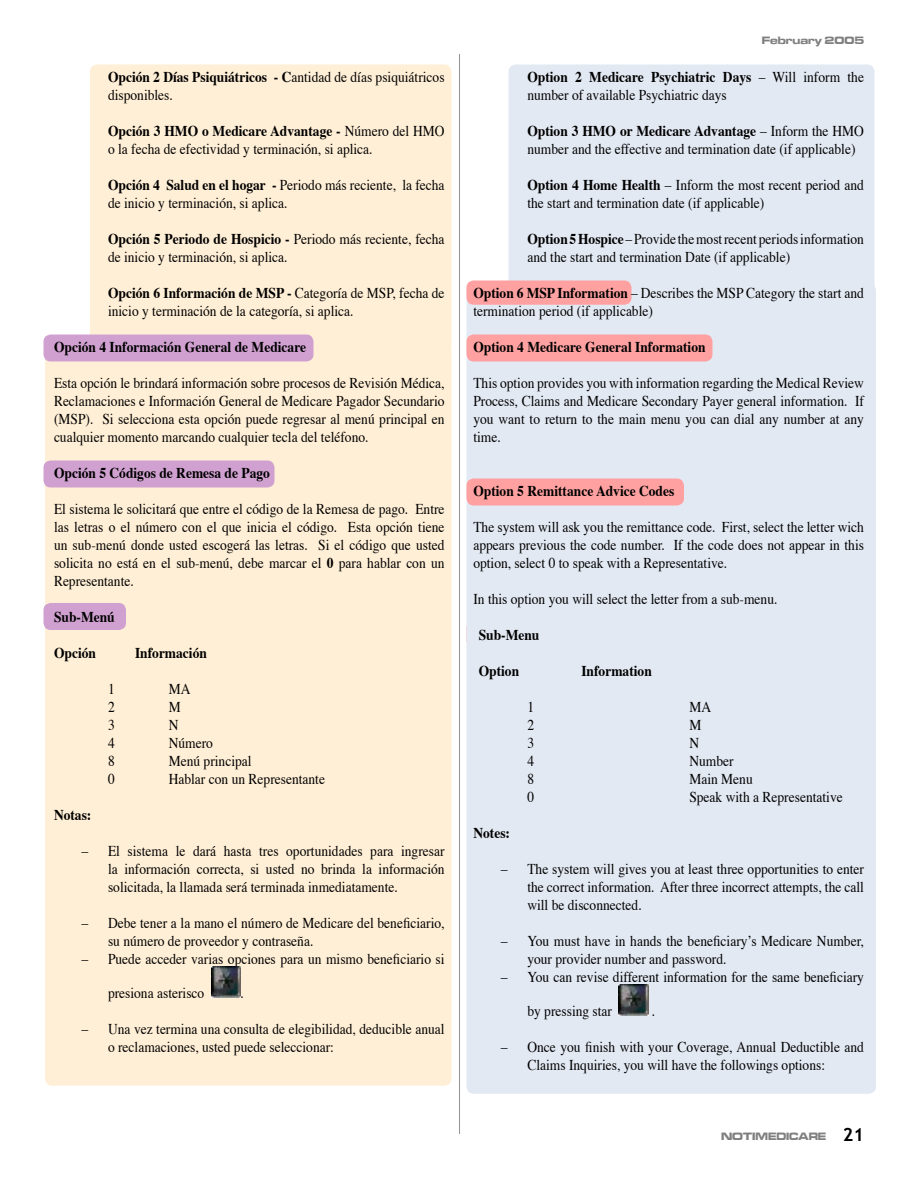
<style>
.page{position:relative;width:918px;height:1188px;background:#fff}
.page>*{position:absolute;margin:0;border:0;box-sizing:border-box;transform-origin:0 0}
.t1{font:15px/18px "Times";color:#000;scale:.9 1}
.t2{font:700 15px "Times";color:#000;scale:.9 1}
.t3{font:10.95px "Microgramma D Bold Exte";color:#7f7f7f}
.s1{font-weight:700}
.s2{font-family:"Trebuchet MS";font-weight:700;font-size:18px;color:#000}
</style>
<div class="page">
<hr style="left:459px;top:54px;width:1px;height:1080px;background:#939393">
<div style="left:466px;top:284px;width:410px;height:810px;background:#e3e9f3"></div>
<div style="left:45px;top:352px;width:407px;height:734px;background:#ffefd6"></div>
<div style="left:508px;top:64px;width:366px;height:230px;background:#e3e9f3"></div>
<div style="left:90px;top:64px;width:362px;height:288px;background:#ffefd6"></div>
<svg style="left:44px;top:334px;width:270px;height:28px;background:#d1a4d0"></svg>
<svg style="left:44px;top:460px;width:230px;height:28px;background:#d1a4d0"></svg>
<div style="left:44px;top:603px;width:82px;height:27px;background:#d0a1d0"></div>
<svg style="left:466px;top:280px;width:166px;height:25px;background:#fda4a4"></svg>
<img style="left:211px;top:967px;width:30px;height:31px">
<svg style="left:466px;top:334px;width:246px;height:28px;background:#fda4a4"></svg>
<svg style="left:466px;top:478px;width:218px;height:28px;background:#fda4a4"></svg>
<img style="left:619px;top:985px;width:29px;height:31px">
<p class="t1" style="left:108px;top:69px;width:376px"><span class="s1">Opción 2 Días Psiquiátricos - C</span>antidad de días psiquiátricos disponibles.</p>
<p class="t1" style="left:108px;top:123px;width:375px"><span class="s1">Opción 3 HMO o Medicare Advantage -</span> Número del HMO o la fecha de efectividad y terminación, si aplica.</p>
<p class="t1" style="left:108px;top:177px;width:376px"><span class="s1">Opción 4 Salud en el hogar -</span> Periodo más reciente, la fecha de inicio y terminación, si aplica.</p>
<p class="t1" style="left:108px;top:231px;width:375px"><span class="s1">Opción 5 Periodo de Hospicio -</span> Periodo más reciente, fecha de inicio y terminación, si aplica.</p>
<p class="t1" style="left:108px;top:285px;width:376px"><span class="s1">Opción 6 Información de MSP -</span> Categoría de MSP, fecha de inicio y terminación de la categoría, si aplica.</p>
<p class="t2" style="left:54px;top:337px;width:282px">Opción 4 Información General de Medicare</p>
<p class="t1" style="left:54px;top:375px;width:436px;text-align:justify">Esta opción le brindará información sobre procesos de Revisión Médica, Reclamaciones e Información General de Medicare Pagador Secundario (MSP). Si selecciona esta opción puede regresar al menú principal en cualquier momento marcando cualquier tecla del teléfono.</p>
<p class="t2" style="left:54px;top:463px;width:242px">Opción 5 Códigos de Remesa de Pago</p>
<p class="t1" style="left:54px;top:501px;width:436px;text-align:justify">El sistema le solicitará que entre el código de la Remesa de pago. Entre las letras o el número con el que inicia el código. Esta opción tiene un sub-menú donde usted escogerá las letras. Si el código que usted solicita no está en el sub-menú, debe marcar el <span class="s1">0</span> para hablar con un Representante.</p>
<p class="t2" style="left:54px;top:607px;width:69px">Sub-Menú</p>
<p class="t2" style="left:54px;top:643px;width:48px">Opción</p>
<p class="t2" style="left:135px;top:643px;width:81px">Información</p>
<p class="t1" style="left:108px;top:681px;width:9px">1</p>
<p class="t1" style="left:169px;top:681px;width:26px">MA</p>
<p class="t1" style="left:108px;top:699px;width:9px">2</p>
<p class="t1" style="left:169px;top:699px;width:15px">M</p>
<p class="t1" style="left:108px;top:717px;width:9px">3</p>
<p class="t1" style="left:169px;top:717px;width:12px">N</p>
<p class="t1" style="left:108px;top:735px;width:9px">4</p>
<p class="t1" style="left:169px;top:735px;width:51px">Número</p>
<p class="t1" style="left:108px;top:753px;width:9px">8</p>
<p class="t1" style="left:169px;top:753px;width:94px">Menú principal</p>
<p class="t1" style="left:108px;top:771px;width:9px">0</p>
<p class="t1" style="left:169px;top:771px;width:175px">Hablar con un Representante</p>
<p class="t2" style="left:54px;top:805px;width:43px">Notas:</p>
<p class="t1" style="left:81px;top:843px;width:10px">−</p>
<p class="t1" style="left:108px;top:843px;width:376px;text-align:justify">El sistema le dará hasta tres oportunidades para ingresar la información correcta, si usted no brinda la información solicitada, la llamada será terminada inmediatamente.</p>
<p class="t1" style="left:81px;top:915px;width:10px">−</p>
<p class="t1" style="left:108px;top:915px;width:376px">Debe tener a la mano el número de Medicare del beneficiario, su número de proveedor y contraseña.</p>
<p class="t1" style="left:81px;top:951px;width:10px">−</p>
<p class="t1" style="left:108px;top:951px;width:376px">Puede acceder varias opciones para un mismo beneficiario si</p>
<p class="t1" style="left:108px;top:984px;width:109px">presiona asterisco</p>
<p class="t1" style="left:241px;top:984px;width:5px">.</p>
<p class="t1" style="left:81px;top:1020px;width:10px">−</p>
<p class="t1" style="left:108px;top:1020px;width:375px">Una vez termina una consulta de elegibilidad, deducible anual o reclamaciones, usted puede seleccionar:</p>
<p class="t3" style="left:762px;top:33px;width:104px">February 2005</p>
<p class="t1" style="left:527px;top:69px;width:376px"><span class="s1">Option 2 Medicare Psychiatric Days</span> – Will inform the number of available Psychiatric days</p>
<p class="t1" style="left:527px;top:123px;width:375px"><span class="s1">Option 3 HMO or Medicare Advantage</span> – Inform the HMO number and the effective and termination date (if applicable)</p>
<p class="t1" style="left:527px;top:177px;width:375px"><span class="s1">Option 4 Home Health</span> – Inform the most recent period and the start and termination date (if applicable)</p>
<p class="t1" style="left:527px;top:231px;width:376px"><span class="s1">Option 5 Hospice</span> – Provide the most recent periods information and the start and termination Date (if applicable)</p>
<p class="t1" style="left:473px;top:285px;width:436px"><span class="s1">Option 6 MSP Information</span> – Describes the MSP Category the start and termination period (if applicable)</p>
<p class="t2" style="left:473px;top:337px;width:260px">Option 4 Medicare General Information</p>
<p class="t1" style="left:473px;top:375px;width:436px;text-align:justify">This option provides you with information regarding the Medical Review Process, Claims and Medicare Secondary Payer general information. If you want to return to the main menu you can dial any number at any time.</p>
<p class="t2" style="left:473px;top:481px;width:225px">Option 5 Remittance Advice Codes</p>
<p class="t1" style="left:473px;top:519px;width:436px;text-align:justify">The system will ask you the remittance code. First, select the letter wich appears previous the code number. If the code does not appear in this option, select 0 to speak with a Representative.</p>
<p class="t1" style="left:473px;top:591px;width:339px">In this option you will select the letter from a sub-menu.</p>
<p class="t2" style="left:479px;top:625px;width:69px">Sub-Menu</p>
<p class="t2" style="left:479px;top:661px;width:47px">Option</p>
<p class="t2" style="left:581px;top:661px;width:80px">Information</p>
<p class="t1" style="left:527px;top:699px;width:9px">1</p>
<p class="t1" style="left:689px;top:699px;width:26px">MA</p>
<p class="t1" style="left:527px;top:717px;width:9px">2</p>
<p class="t1" style="left:689px;top:717px;width:15px">M</p>
<p class="t1" style="left:527px;top:735px;width:9px">3</p>
<p class="t1" style="left:689px;top:735px;width:12px">N</p>
<p class="t1" style="left:527px;top:753px;width:9px">4</p>
<p class="t1" style="left:689px;top:753px;width:51px">Number</p>
<p class="t1" style="left:527px;top:771px;width:9px">8</p>
<p class="t1" style="left:689px;top:771px;width:72px">Main Menu</p>
<p class="t1" style="left:527px;top:789px;width:9px">0</p>
<p class="t1" style="left:689px;top:789px;width:172px">Speak with a Representative</p>
<p class="t2" style="left:473px;top:823px;width:42px">Notes:</p>
<p class="t1" style="left:500px;top:861px;width:10px">−</p>
<p class="t1" style="left:527px;top:861px;width:376px;text-align:justify">The system will gives you at least three opportunities to enter the correct information. After three incorrect attempts, the call will be disconnected.</p>
<p class="t1" style="left:500px;top:933px;width:10px">−</p>
<p class="t1" style="left:527px;top:933px;width:375px">You must have in hands the beneficiaryʼs Medicare Number, your provider number and password.</p>
<p class="t1" style="left:500px;top:969px;width:10px">−</p>
<p class="t1" style="left:527px;top:969px;width:376px">You can revise different information for the same beneficiary</p>
<p class="t1" style="left:527px;top:1002px;width:96px">by pressing star</p>
<p class="t1" style="left:652px;top:1002px;width:5px">.</p>
<p class="t1" style="left:500px;top:1038px;width:10px">−</p>
<p class="t1" style="left:527px;top:1038px;width:376px">Once you finish with your Coverage, Annual Deductible and<br>Claims Inquiries, you will have the followings options:</p>
<p class="t3" style="left:721px;top:1129px;width:144px">NOTIMEDICARE <span class="s2">21</span></p>
</div>
